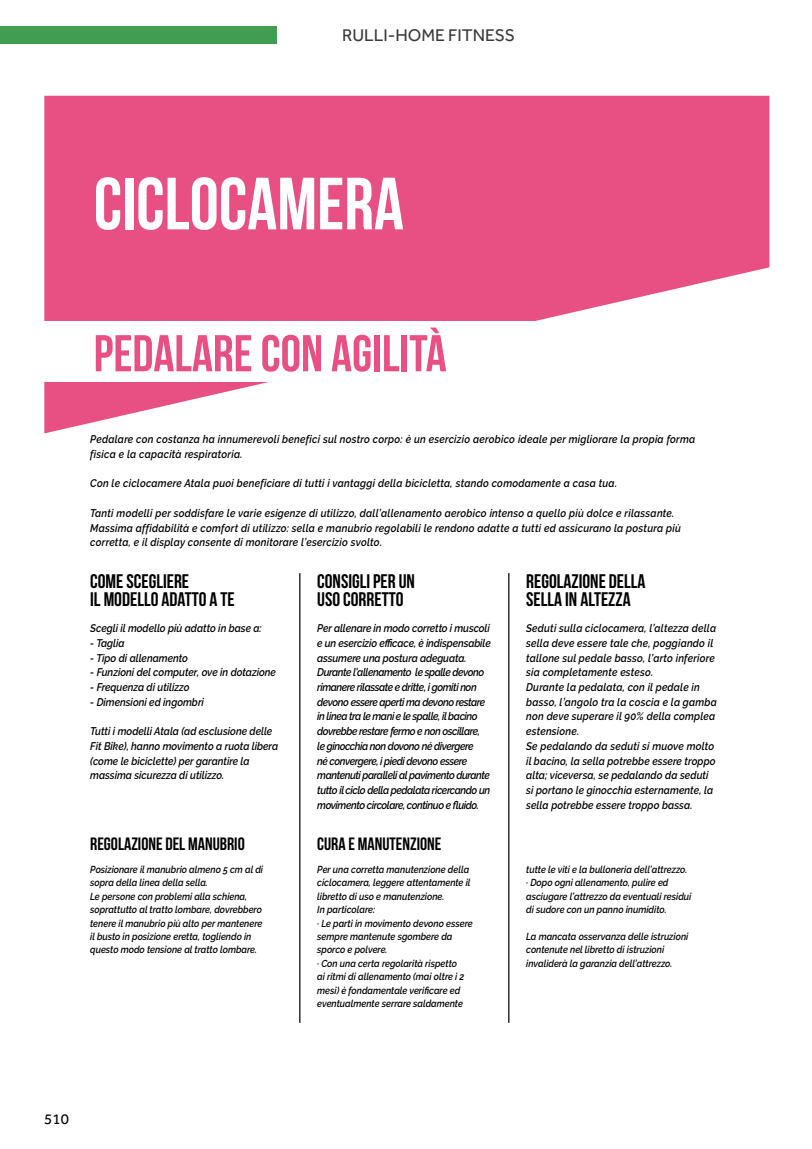
<style>
.page{position:relative;width:812px;height:1149px;background:#fff}
.page>*{position:absolute;margin:0;border:0;box-sizing:border-box;transform-origin:0 0}
.t1{font:700 73.62px "Bebas Neue";color:#fff}
.t2{font:700 51.62px "Bebas Neue";color:#e84f83}
.t3{font:19.62px/18.4px "Bebas Neue";color:#000}
.t4{font:17.88px "Bebas Neue";color:#000}
.t5{font:17.5px "Effra";color:#3c3c3b}
.t6{font:15px "Effra";color:#000}
.t7{font:italic 600 11px/14.8px "Raleway";letter-spacing:.01em;color:#000;scale:.9 1}
.t8{font:italic 600 11px/14.8px "Raleway";letter-spacing:-.04em;color:#000;scale:.9 1}
.t9{font:italic 600 10px/13.4px "Raleway";color:#000;scale:.9 1}
</style>
<div class="page">
<div style="left:0;top:27px;width:276px;height:17px;background:#419d50"></div>
<svg style="left:44px;top:96px;width:725px;height:337px;fill:#e84f83"></svg>
<div style="left:44px;top:322px;width:577px;height:60px;background:#fff"></div>
<hr style="left:299px;top:573px;width:1px;height:449px;background:#000">
<hr style="left:508px;top:573px;width:1px;height:449px;background:#000">
<h3 class="t5" style="left:342px;top:25px;width:174px">RULLI-HOME FITNESS</h3>
<h1 class="t1" style="left:94px;top:163px;width:312px">CICLOCAMERA</h1>
<h2 class="t2" style="left:94px;top:325px;width:354px">PEDALARE CON AGILITà</h2>
<p class="t7" style="left:90px;top:432px;width:673px">Pedalare con costanza ha innumerevoli benefici sul nostro corpo: è un esercizio aerobico ideale per migliorare la propia forma fisica e la capacità respiratoria.</p>
<p class="t7" style="left:90px;top:476px;width:587px">Con le ciclocamere Atala puoi beneficiare di tutti i vantaggi della bicicletta, stando comodamente a casa tua.</p>
<p class="t7" style="left:90px;top:505px;width:657px">Tanti modelli per soddisfare le varie esigenze di utilizzo, dall’allenamento aerobico intenso a quello più dolce e rilassante.<br>Massima affidabilità e comfort di utilizzo: sella e manubrio regolabili le rendono adatte a tutti ed assicurano la postura più corretta, e il display consente di monitorare l’esercizio svolto.</p>
<h3 class="t3" style="left:90px;top:571px;width:146px">COME SCEGLIERE<br>IL MODELLO ADATTO A TE</h3>
<h3 class="t3" style="left:317px;top:571px;width:99px">CONSIGLI PER UN<br>USO CORRETTO</h3>
<h3 class="t3" style="left:526px;top:571px;width:121px">REGOLAZIONE DELLA<br>SELLA IN ALTEZZA</h3>
<p class="t7" style="left:90px;top:620px;width:192px">Scegli il modello più adatto in base a:</p>
<p class="t7" style="left:90px;top:635px;width:40px">- Taglia</p>
<p class="t7" style="left:90px;top:650px;width:110px">- Tipo di allenamento</p>
<p class="t7" style="left:90px;top:664px;width:208px">- Funzioni del computer, ove in dotazione</p>
<p class="t7" style="left:90px;top:679px;width:112px">- Frequenza di utilizzo</p>
<p class="t7" style="left:90px;top:694px;width:128px">- Dimensioni ed ingombri</p>
<p class="t7" style="left:90px;top:723px;width:210px">Tutti i modelli Atala (ad esclusione delle Fit Bike), hanno movimento a ruota libera (come le biciclette) per garantire la massima sicurezza di utilizzo.</p>
<p class="t8" style="left:317px;top:620px;width:194px">Per allenare in modo corretto i muscoli e un esercizio efficace, è indispensabile assumere una postura adeguata.<br>Durante l’allenamento le spalle devono rimanere rilassate e dritte, i gomiti non devono essere aperti ma devono restare in linea tra le mani e le spalle, il bacino dovrebbe restare fermo e non oscillare,<br>le ginocchia non dovono né divergere<br>né convergere, i piedi devono essere mantenuti paralleli al pavimento durante tutto il ciclo della pedalata ricercando un movimento circolare, continuo e fluido.</p>
<p class="t7" style="left:526px;top:620px;width:213px">Seduti sulla ciclocamera, l’altezza della sella deve essere tale che, poggiando il tallone sul pedale basso, l’arto inferiore sia completamente esteso.<br>Durante la pedalata, con il pedale in basso, l’angolo tra la coscia e la gamba non deve superare il 90% della complea estensione.<br>Se pedalando da seduti si muove molto il bacino, la sella potrebbe essere troppo alta; viceversa, se pedalando da seduti si portano le ginocchia esternamente, la sella potrebbe essere troppo bassa.</p>
<h3 class="t4" style="left:90px;top:834px;width:156px">REGOLAZIONE DEL MANUBRIO</h3>
<h3 class="t4" style="left:317px;top:834px;width:126px">CURA E MANUTENZIONE</h3>
<p class="t9" style="left:90px;top:862px;width:193px">Posizionare il manubrio almeno 5 cm al di sopra della linea della sella.<br>Le persone con problemi alla schiena, soprattutto al tratto lombare, dovrebbero tenere il manubrio più alto per mantenere il busto in posizione eretta, togliendo in questo modo tensione al tratto lombare.</p>
<p class="t9" style="left:317px;top:862px;width:174px">Per una corretta manutenzione della ciclocamera, leggere attentamente il libretto di uso e manutenzione.<br>In particolare:<br>· Le parti in movimento devono essere sempre mantenute sgombere da sporco e polvere.<br>· Con una certa regolarità rispetto<br>ai ritmi di allenamento (mai oltre i 2 mesi) è fondamentale verificare ed eventualmente serrare saldamente</p>
<p class="t9" style="left:526px;top:862px;width:185px">tutte le viti e la bulloneria dell’attrezzo. · Dopo ogni allenamento, pulire ed asciugare l’attrezzo da eventuali residui di sudore con un panno inumidito.</p>
<p class="t9" style="left:526px;top:929px;width:182px">La mancata osservanza delle istruzioni contenute nel libretto di istruzioni invaliderà la garanzia dell’attrezzo.</p>
<h3 class="t6" style="left:44px;top:1110px;width:26px">510</h3>
</div>
